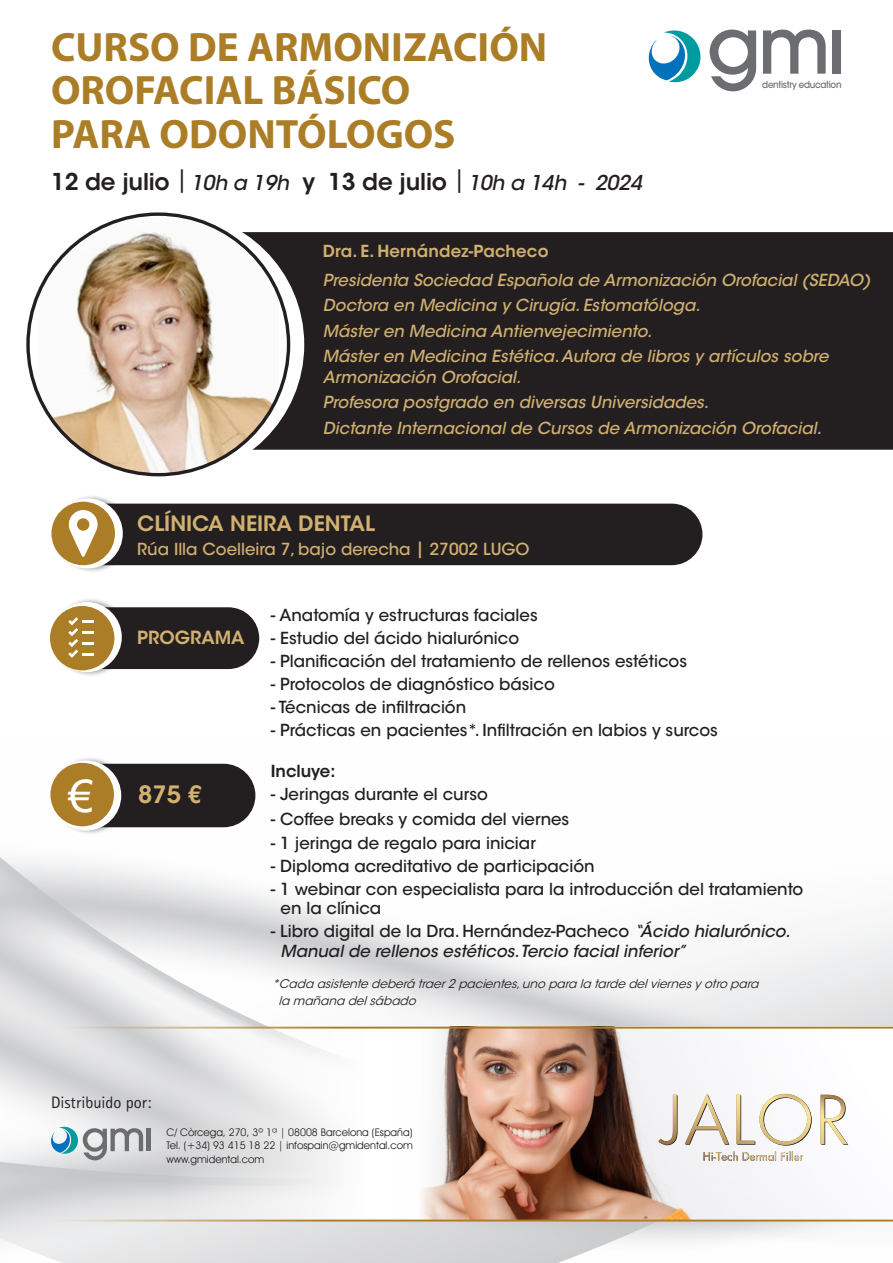
<style>
.page{position:relative;width:893px;height:1263px;background:#fff}
.page>*{position:absolute;margin:0;border:0;box-sizing:border-box;transform-origin:0 0}
.t1{font:44.7px "Arial";color:#fff}
.t2{font:700 41.25px/43.5px "Myriad Pro";color:#ab7d26}
.t3{font:600 23.7px "ITC Avant Garde Std";color:#d1b070}
.t4{font:600 21px "ITC Avant Garde Std";color:#d1b070}
.t5{font:italic 500 20.4px "ITC Avant Garde Std";letter-spacing:-.01em;color:#231f20}
.t6{font:600 18px "ITC Avant Garde Std";color:#d1b070}
.t7{font:500 16.5px/19.5px "ITC Avant Garde Std";color:#231f20}
.t8{font:italic 500 16.5px/21px "ITC Avant Garde Std";color:#d1b070}
.t9{font:italic 500 16.5px/19.5px "ITC Avant Garde Std";color:#231f20}
.t10{font:500 16.5px "ITC Avant Garde Std";color:#d1b070}
.t11{font:600 16.5px "ITC Avant Garde Std";letter-spacing:.01em;color:#d1b070}
.t12{font:16.5px "Rotis Sans Serif Std";color:#231f20}
.t13{font:600 16.5px "ITC Avant Garde Std";color:#231f20}
.t14{font:italic 12px/16.5px "ITC Avant Garde Std";color:#231f20}
.t15{font:10.5px "Avant Garde IT Cby BT";color:#231f20}
.t16{font:500 9.75px "ITC Avant Garde Std";letter-spacing:-.035em;color:#6c6d70;scale:.91 1}
.s1{font-weight:600;font-style:normal;font-size:23.1px}
.s2{font-style:normal}
</style>
<div class="page">
<img style="left:0;top:763px;width:893px;height:500px">
<div style="left:64px;top:504px;width:638px;height:61px;background:#231f20;border-radius:31px"></div>
<div style="left:73px;top:607px;width:186px;height:62px;background:#231f20;border-radius:31px"></div>
<div style="left:279px;top:232px;width:614px;height:218px;background:#231f20"></div>
<svg style="left:0;top:1028px;width:398px;height:191px"></svg>
<img style="left:398px;top:1028px;width:495px;height:191px">
<img style="left:658px;top:1094px;width:189px;height:51px">
<svg style="left:703px;top:1160px;width:100px;height:1px"></svg>
<img style="left:703px;top:1151px;width:100px;height:9px">
<hr style="left:0;top:1027px;width:893px;height:1px;background:#ab7d26">
<hr style="left:0;top:1219px;width:893px;height:2px;background:#ab7d26">
<svg style="left:648px;top:30px;width:53px;height:53px"></svg>
<div style="left:832px;top:30px;width:8px;height:44px;background:#6c6d70"></div>
<svg style="left:763px;top:30px;width:63px;height:44px"></svg>
<svg style="left:710px;top:30px;width:46px;height:61px"></svg>
<div style="left:51px;top:494px;width:80px;height:79px;background:#231f20;opacity:.4"></div>
<svg style="left:53px;top:498px;width:70px;height:70px"></svg>
<div style="left:51px;top:502px;width:64px;height:63px;background:#ab7d26;border-radius:50%"></div>
<svg style="left:68px;top:510px;width:30px;height:47px"></svg>
<div style="left:50px;top:597px;width:81px;height:80px;background:#231f20;opacity:.4"></div>
<svg style="left:52px;top:602px;width:70px;height:70px"></svg>
<div style="left:50px;top:606px;width:64px;height:64px;background:#ab7d26;border-radius:50%"></div>
<svg style="left:68px;top:617px;width:26px;height:41px"></svg>
<div style="left:65px;top:764px;width:190px;height:63px;background:#231f20;border-radius:32px"></div>
<div style="left:50px;top:756px;width:80px;height:79px;background:#231f20;opacity:.4"></div>
<svg style="left:51px;top:760px;width:70px;height:70px"></svg>
<div style="left:50px;top:763px;width:64px;height:63px;background:#ab7d26;border-radius:50%"></div>
<svg style="left:35px;top:211px;width:269px;height:267px"></svg>
<svg style="left:28px;top:214px;width:261px;height:261px"></svg>
<img style="left:39px;top:218px;width:240px;height:257px">
<hr style="left:147px;top:1129px;width:4px;height:22px;background:#6c6d70">
<svg style="left:50px;top:1126px;width:93px;height:34px;background:#b0c0c5"></svg>
<p class="t2" style="left:51px;top:24px;width:498px">CURSO DE ARMONIZACIÓN<br>OROFACIAL BÁSICO<br>PARA ODONTÓLOGOS</p>
<p class="t5" style="left:51px;top:170px;width:592px"><span class="s1">12 de julio</span> | 10h a 19h <span class="s1">y 13 de julio</span> | 10h a 14h - 2024</p>
<p class="t16" style="left:762px;top:78px;width:89px">dentistry education</p>
<p class="t11" style="left:323px;top:240px;width:227px">Dra. E. Hernández-Pacheco</p>
<p class="t8" style="left:323px;top:270px;width:549px">Presidenta Sociedad Española de Armonización Orofacial (SEDAO)</p>
<p class="t8" style="left:323px;top:295px;width:379px">Doctora en Medicina y Cirugía. Estomatóloga.</p>
<p class="t8" style="left:323px;top:320px;width:331px">Máster en Medicina Antienvejecimiento.</p>
<p class="t8" style="left:323px;top:346px;width:507px">Máster en Medicina Estética. Autora de libros y artículos sobre<br>Armonización Orofacial.</p>
<p class="t8" style="left:323px;top:392px;width:387px">Profesora postgrado en diversas Universidades.</p>
<p class="t8" style="left:323px;top:417px;width:500px">Dictante Internacional de Cursos de Armonización Orofacial.</p>
<p class="t4" style="left:137px;top:510px;width:239px">CLÍNICA NEIRA DENTAL</p>
<p class="t10" style="left:137px;top:539px;width:394px">Rúa Illa Coelleira 7, bajo derecha | 27002 LUGO</p>
<p class="t6" style="left:137px;top:626px;width:109px">PROGRAMA</p>
<p class="t1" style="left:68px;top:765px;width:26px">€</p>
<p class="t3" style="left:138px;top:779px;width:65px">875 €</p>
<p class="t7" style="left:271px;top:606px;width:268px">- Anatomía y estructuras faciales</p>
<p class="t7" style="left:271px;top:628px;width:250px">- Estudio del ácido hialurónico</p>
<p class="t7" style="left:271px;top:651px;width:418px">- Planificación del tratamiento de rellenos estéticos</p>
<p class="t7" style="left:271px;top:674px;width:286px">- Protocolos de diagnóstico básico</p>
<p class="t7" style="left:271px;top:697px;width:197px">- Técnicas de infiltración</p>
<p class="t7" style="left:271px;top:720px;width:448px">- Prácticas en pacientes*. Infiltración en labios y surcos</p>
<p class="t13" style="left:271px;top:761px;width:66px">Incluye:</p>
<p class="t7" style="left:271px;top:785px;width:219px">- Jeringas durante el curso</p>
<p class="t7" style="left:271px;top:809px;width:300px">- Coffee breaks y comida del viernes</p>
<p class="t7" style="left:271px;top:833px;width:267px">- 1 jeringa de regalo para iniciar</p>
<p class="t7" style="left:271px;top:856px;width:325px">- Diploma acreditativo de participación</p>
<p class="t7" style="left:281px;top:879px;width:524px;text-indent:-10px">- 1 webinar con especialista para la introducción del tratamiento en la clínica</p>
<p class="t9" style="left:281px;top:922px;width:511px;text-indent:-10px"><span class="s2">- Libro digital de la Dra. Hernández-Pacheco</span> “Ácido hialurónico.<br>Manual de rellenos estéticos. Tercio facial inferior”</p>
<p class="t14" style="left:279px;top:976px;width:485px;text-indent:-7px">*Cada asistente deberá traer2pacientes,uno para la tarde delviernesyotro para la mañana delsábado</p>
<p class="t12" style="left:51px;top:1092px;width:102px">Distribuido por:</p>
<p class="t15" style="left:166px;top:1125px;width:247px">C/ Còrcega, 270, 3º 1ª | 08008 Barcelona (España)</p>
<p class="t15" style="left:166px;top:1139px;width:248px">Tel. (+34) 93 415 18 22 | infospain@gmidental.com</p>
<p class="t15" style="left:166px;top:1152px;width:99px">www.gmidental.com</p>
</div>
